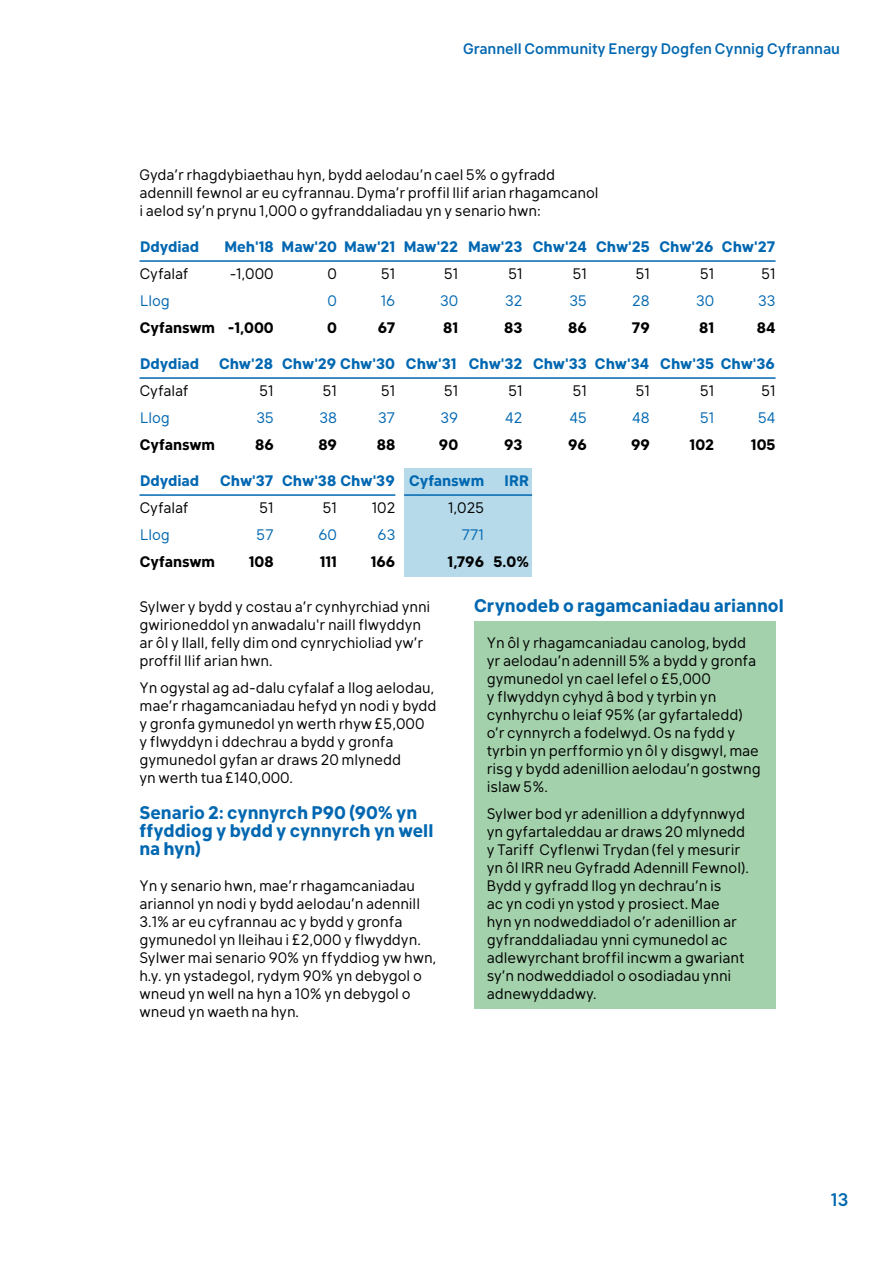
<style>
.page{position:relative;width:893px;height:1263px;background:#fff}
.page>*{position:absolute;margin:0;border:0;box-sizing:border-box;transform-origin:0 0}
.t1{font:700 18px/18px "Klima";color:#0067b1}
.t2{font:500 18px "Klima";color:#0067b1}
.t3{font:15px/18px "Klima";color:#000}
.t4{font:700 15px "Klima";color:#0067b1}
.t5{font:700 15px "Klima";color:#000}
.t6{font:15px "Klima";color:#0067b1}
.t7{font:500 15px "Klima";color:#0067b1}
</style>
<div class="page">
<hr style="left:140px;top:260px;width:636px;height:2px;background:#0067b1">
<hr style="left:140px;top:377px;width:636px;height:2px;background:#0067b1">
<div style="left:404px;top:468px;width:128px;height:108px;background:#b6daea"></div>
<div style="left:474px;top:621px;width:302px;height:180px;background:#a3d1ab"></div>
<div style="left:474px;top:792px;width:302px;height:216px;background:#a3d1ab"></div>
<hr style="left:140px;top:494px;width:255px;height:2px;background:#0067b1">
<hr style="left:404px;top:494px;width:128px;height:2px;background:#0067b1">
<p class="t7" style="left:463px;top:36px;width:378px">Grannell Community Energy Dogfen Cynnig Cyfrannau</p>
<p class="t3" style="left:140px;top:164px;width:461px">Gyda’r rhagdybiaethau hyn, bydd aelodau’n cael 5% o gyfradd adennill fewnol ar eu cyfrannau. Dyma’r proffil llif arian rhagamcanol i aelod sy’n prynu 1,000 o gyfranddaliadau yn y senario hwn:</p>
<p class="t4" style="left:140px;top:234px;width:60px">Ddydiad</p>
<p class="t3" style="left:140px;top:263px;width:51px">Cyfalaf</p>
<p class="t6" style="left:140px;top:288px;width:31px">Llog</p>
<p class="t5" style="left:140px;top:315px;width:77px">Cyfanswm</p>
<p class="t4" style="left:140px;top:351px;width:60px">Ddydiad</p>
<p class="t3" style="left:140px;top:380px;width:51px">Cyfalaf</p>
<p class="t6" style="left:140px;top:405px;width:31px">Llog</p>
<p class="t5" style="left:140px;top:432px;width:77px">Cyfanswm</p>
<p class="t4" style="left:140px;top:468px;width:60px">Ddydiad</p>
<p class="t3" style="left:140px;top:497px;width:51px">Cyfalaf</p>
<p class="t6" style="left:140px;top:522px;width:31px">Llog</p>
<p class="t5" style="left:140px;top:549px;width:77px">Cyfanswm</p>
<p class="t4" style="left:533px;top:234px;width:56px">Chw'24</p>
<p class="t3" style="left:573px;top:263px;width:16px">51</p>
<p class="t6" style="left:570px;top:288px;width:19px">35</p>
<p class="t5" style="left:568px;top:315px;width:20px">86</p>
<p class="t4" style="left:533px;top:351px;width:55px">Chw'33</p>
<p class="t3" style="left:573px;top:380px;width:16px">51</p>
<p class="t6" style="left:569px;top:405px;width:19px">45</p>
<p class="t5" style="left:568px;top:432px;width:20px">96</p>
<p class="t4" style="left:596px;top:234px;width:55px">Chw'25</p>
<p class="t3" style="left:636px;top:263px;width:16px">51</p>
<p class="t6" style="left:632px;top:288px;width:19px">28</p>
<p class="t5" style="left:632px;top:315px;width:19px">79</p>
<p class="t4" style="left:595px;top:351px;width:56px">Chw'34</p>
<p class="t3" style="left:636px;top:380px;width:16px">51</p>
<p class="t6" style="left:632px;top:405px;width:19px">48</p>
<p class="t5" style="left:631px;top:432px;width:20px">99</p>
<p class="t4" style="left:659px;top:234px;width:56px">Chw'26</p>
<p class="t3" style="left:700px;top:263px;width:16px">51</p>
<p class="t6" style="left:696px;top:288px;width:20px">30</p>
<p class="t5" style="left:699px;top:315px;width:17px">81</p>
<p class="t4" style="left:660px;top:351px;width:116px">Chw'35 Chw'36</p>
<p class="t3" style="left:700px;top:380px;width:16px">51</p>
<p class="t6" style="left:700px;top:405px;width:16px">51</p>
<p class="t5" style="left:690px;top:432px;width:26px">102</p>
<p class="t4" style="left:722px;top:234px;width:55px">Chw'27</p>
<p class="t3" style="left:761px;top:263px;width:16px">51</p>
<p class="t6" style="left:758px;top:288px;width:19px">33</p>
<p class="t5" style="left:757px;top:315px;width:20px">84</p>
<p class="t4" style="left:282px;top:234px;width:57px">Maw'20</p>
<p class="t3" style="left:327px;top:263px;width:11px">0</p>
<p class="t6" style="left:327px;top:288px;width:11px">0</p>
<p class="t5" style="left:327px;top:315px;width:11px">0</p>
<p class="t4" style="left:282px;top:351px;width:114px">Chw'29 Chw'30</p>
<p class="t3" style="left:323px;top:380px;width:16px">51</p>
<p class="t6" style="left:319px;top:405px;width:19px">38</p>
<p class="t5" style="left:318px;top:432px;width:20px">89</p>
<p class="t4" style="left:282px;top:468px;width:114px">Chw'38 Chw'39</p>
<p class="t3" style="left:323px;top:497px;width:16px">51</p>
<p class="t6" style="left:318px;top:522px;width:20px">60</p>
<p class="t5" style="left:320px;top:549px;width:19px">111</p>
<p class="t4" style="left:224px;top:234px;width:51px">Meh'18</p>
<p class="t3" style="left:230px;top:263px;width:45px">-1,000</p>
<p class="t4" style="left:344px;top:234px;width:53px">Maw'21</p>
<p class="t3" style="left:381px;top:263px;width:16px">51</p>
<p class="t6" style="left:381px;top:288px;width:16px">16</p>
<p class="t5" style="left:378px;top:315px;width:19px">67</p>
<p class="t4" style="left:404px;top:234px;width:56px">Maw'22</p>
<p class="t3" style="left:444px;top:263px;width:16px">51</p>
<p class="t6" style="left:440px;top:288px;width:20px">30</p>
<p class="t5" style="left:443px;top:315px;width:17px">81</p>
<p class="t4" style="left:406px;top:351px;width:52px">Chw'31</p>
<p class="t3" style="left:444px;top:380px;width:16px">51</p>
<p class="t6" style="left:441px;top:405px;width:19px">39</p>
<p class="t5" style="left:439px;top:432px;width:21px">90</p>
<p class="t4" style="left:468px;top:234px;width:56px">Maw'23</p>
<p class="t3" style="left:508px;top:263px;width:16px">51</p>
<p class="t6" style="left:505px;top:288px;width:19px">32</p>
<p class="t5" style="left:504px;top:315px;width:20px">83</p>
<p class="t4" style="left:469px;top:351px;width:55px">Chw'32</p>
<p class="t3" style="left:508px;top:380px;width:16px">51</p>
<p class="t6" style="left:505px;top:405px;width:19px">42</p>
<p class="t5" style="left:504px;top:432px;width:20px">93</p>
<p class="t5" style="left:228px;top:315px;width:47px">-1,000</p>
<p class="t4" style="left:219px;top:351px;width:56px">Chw'28</p>
<p class="t3" style="left:260px;top:380px;width:16px">51</p>
<p class="t6" style="left:256px;top:405px;width:19px">35</p>
<p class="t5" style="left:255px;top:432px;width:20px">86</p>
<p class="t4" style="left:220px;top:468px;width:55px">Chw'37</p>
<p class="t3" style="left:260px;top:497px;width:16px">51</p>
<p class="t6" style="left:257px;top:522px;width:19px">57</p>
<p class="t5" style="left:249px;top:549px;width:26px">108</p>
<p class="t3" style="left:381px;top:380px;width:16px">51</p>
<p class="t6" style="left:378px;top:405px;width:19px">37</p>
<p class="t5" style="left:377px;top:432px;width:20px">88</p>
<p class="t3" style="left:761px;top:380px;width:16px">51</p>
<p class="t6" style="left:758px;top:405px;width:19px">54</p>
<p class="t5" style="left:751px;top:432px;width:26px">105</p>
<p class="t4" style="left:409px;top:468px;width:77px">Cyfanswm</p>
<p class="t3" style="left:448px;top:497px;width:38px">1,025</p>
<p class="t6" style="left:462px;top:522px;width:24px">771</p>
<p class="t5" style="left:448px;top:549px;width:38px">1,796</p>
<p class="t4" style="left:505px;top:468px;width:26px">IRR</p>
<p class="t3" style="left:372px;top:497px;width:25px">102</p>
<p class="t6" style="left:378px;top:522px;width:19px">63</p>
<p class="t5" style="left:371px;top:549px;width:26px">166</p>
<p class="t5" style="left:494px;top:549px;width:37px">5.0%</p>
<p class="t1" style="left:474px;top:594px;width:311px">Crynodeb o ragamcaniadau ariannol</p>
<p class="t3" style="left:487px;top:632px;width:275px">Yn ôl y rhagamcaniadau canolog, bydd yr aelodau’n adennill 5% a bydd y gronfa gymunedol yn cael lefel o £5,000<br>y flwyddyn cyhyd â bod y tyrbin yn cynhyrchu o leiaf 95% (ar gyfartaledd) o’r cynnyrch a fodelwyd. Os na fydd y tyrbin yn perfformio yn ôl y disgwyl, mae risg y bydd adenillion aelodau’n gostwng islaw 5%.</p>
<p class="t3" style="left:487px;top:803px;width:264px">Sylwer bod yr adenillion a ddyfynnwyd yn gyfartaleddau ar draws 20 mlynedd y Tariff Cyflenwi Trydan (fel y mesurir yn ôl IRR neu Gyfradd Adennill Fewnol).<br>Bydd y gyfradd llog yn dechrau’n is<br>ac yn codi yn ystod y prosiect. Mae<br>hyn yn nodweddiadol o’r adenillion ar gyfranddaliadau ynni cymunedol ac adlewyrchant broffil incwm a gwariant sy’n nodweddiadol o osodiadau ynni adnewyddadwy.</p>
<p class="t3" style="left:140px;top:596px;width:292px">Sylwer y bydd y costau a’r cynhyrchiad ynni gwirioneddol yn anwadalu'r naill flwyddyn ar ôl y llall, felly dim ond cynrychioliad yw’r proffil llif arian hwn.</p>
<p class="t3" style="left:140px;top:677px;width:299px">Yn ogystal ag ad-dalu cyfalaf a llog aelodau, mae’r rhagamcaniadau hefyd yn nodi y bydd y gronfa gymunedol yn werth rhyw £5,000<br>y flwyddyn i ddechrau a bydd y gronfa gymunedol gyfan ar draws 20 mlynedd<br>yn werth tua £140,000.</p>
<p class="t1" style="left:140px;top:801px;width:295px">Senario 2: cynnyrch P90 (90% yn ffyddiog y bydd y cynnyrch yn well na hyn)</p>
<p class="t3" style="left:140px;top:875px;width:298px">Yn y senario hwn, mae’r rhagamcaniadau ariannol yn nodi y bydd aelodau’n adennill 3.1% ar eu cyfrannau ac y bydd y gronfa gymunedol yn lleihau i £2,000 y flwyddyn.<br>Sylwer mai senario 90% yn ffyddiog yw hwn, h.y. yn ystadegol, rydym 90% yn debygol o wneud yn well na hyn a 10% yn debygol o wneud yn waeth na hyn.</p>
<p class="t2" style="left:831px;top:1184px;width:19px">13</p>
</div>
